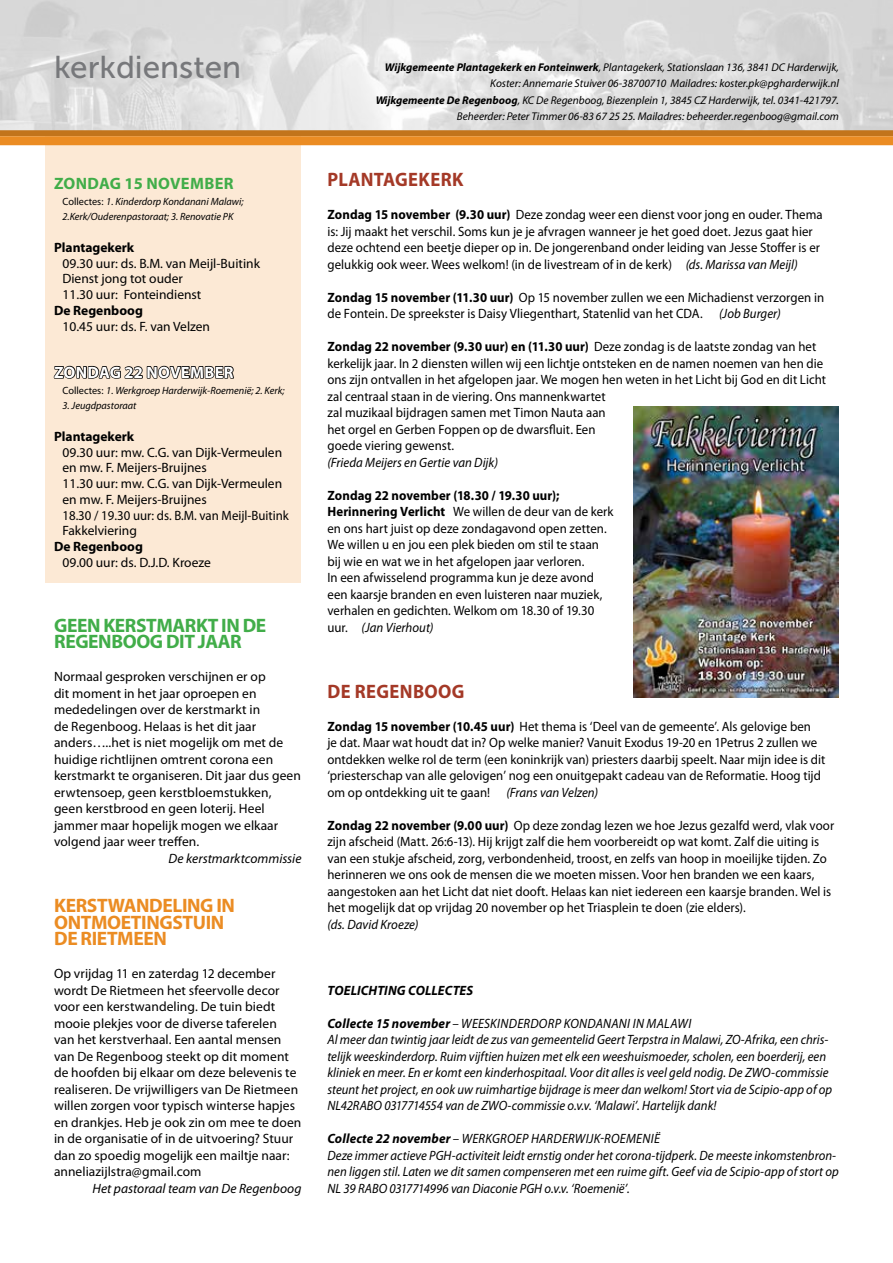
<style>
.page{position:relative;width:893px;height:1263px;background:#fff}
.page>*{position:absolute;margin:0;border:0;box-sizing:border-box;transform-origin:0 0}
.t1{font:31.5px "Museo Sans 500";color:#77787b}
.t2{font:700 19.5px/16.5px "Myriad Pro";letter-spacing:-.02em;color:#eb8c23}
.t3{font:700 19.5px/16.5px "Myriad Pro";letter-spacing:-.02em;color:#41ad49}
.t4{font:700 19.5px "Myriad Pro";letter-spacing:.02em;color:#a43927;scale:.95 1}
.t5{font:700 16.5px "Myriad Pro";letter-spacing:.02em;color:#41ad49}
.t6{font:700 16.5px "Myriad Pro";letter-spacing:.02em;color:#fff}
.t7{font:13.5px/16.5px "Myriad Pro";letter-spacing:.005em;color:#000;scale:.95 1}
.t8{font:13.5px/16.5px "Myriad Pro";letter-spacing:.005em;color:#000}
.t9{font:italic 13.5px/16.5px "Myriad Pro";letter-spacing:.005em;color:#000;scale:.94 1}
.t10{font:italic 700 13.5px "Myriad Pro";letter-spacing:.01em;color:#000}
.t11{font:italic 13.5px "Myriad Pro";letter-spacing:.005em;color:#000}
.t12{font:700 13.5px "Myriad Pro";color:#000}
.t13{font:italic 13.5px "Myriad Pro";letter-spacing:.005em;color:#000;scale:.95 1}
.t14{font:italic 11.25px/16.5px "Myriad Pro";color:#000;text-align:right}
.t15{font:italic 10.5px/15.8px "Myriad Pro";color:#000}
.s1{font-weight:700}
.s2{font-style:normal}
.s3{font-style:italic}
.s4{font-weight:400}
</style>
<div class="page">
<div style="left:45px;top:132px;width:256px;height:451px;background:#fce9d5"></div>
<svg style="left:53px;top:365px;width:181px;height:14px"></svg>
<img style="left:0;top:0;width:893px;height:130px">
<div style="left:0;top:130px;width:893px;height:6px;background:#c2741b"></div>
<div style="left:0;top:136px;width:893px;height:9px;background:#eb8c23"></div>
<img style="left:634px;top:406px;width:205px;height:291px">
<h1 class="t1" style="left:54px;top:50px;width:189px">kerkdiensten</h1>
<p class="t14" style="left:375px;top:58px;width:465px"><span class="s1">Wijkgemeente Plantagekerk en Fonteinwerk</span>, Plantagekerk, Stationslaan 136, 3841 DC Harderwijk, Koster: Annemarie Stuiver 06-38700710 Mailadres: koster.pk@pgharderwijk.nl<br><span class="s1">Wijkgemeente De Regenboog</span>, KC De Regenboog, Biezenplein 1, 3845 CZ Harderwijk, tel. 0341-421797.<br>Beheerder: Peter Timmer 06-83 67 25 25. Mailadres: beheerder.regenboog@gmail.com</p>
<p class="t5" style="left:54px;top:173px;width:22px">ZONDA</p>
<p class="t5" style="left:110px;top:173px;width:125px">G 15 november</p>
<p class="t15" style="left:63px;top:193px;width:183px"><span class="s2">Collectes:</span> 1. Kinderdorp Kondanani Malawi;<br>2.Kerk/Ouderenpastoraat; 3. Renovatie PK</p>
<p class="t12" style="left:54px;top:238px;width:82px">Plantagekerk</p>
<p class="t8" style="left:63px;top:255px;width:199px;line-height:15.8px">09.30 uur: ds. B.M. van Meijl-Buitink<br>Dienst jong tot ouder<br>11.30 uur: Fonteindienst</p>
<p class="t12" style="left:54px;top:302px;width:90px">De Regenboog</p>
<p class="t8" style="left:63px;top:318px;width:149px">10.45 uur: ds. F. van Velzen</p>
<p class="t6" style="left:54px;top:362px;width:22px">ZONDA</p>
<p class="t6" style="left:110px;top:362px;width:125px">G 22 november</p>
<p class="t15" style="left:63px;top:382px;width:224px"><span class="s2">Collectes:</span> 1. Werkgroep Harderwijk-Roemenië; 2. Kerk;</p>
<p class="t15" style="left:63px;top:398px;width:75px">3. Jeugdpastoraat</p>
<p class="t12" style="left:54px;top:427px;width:82px">Plantagekerk</p>
<p class="t8" style="left:63px;top:444px;width:228px;line-height:15.8px">09.30 uur: mw. C.G. van Dijk-Vermeulen en mw. F. Meijers-Bruijnes<br>11.30 uur: mw. C.G. van Dijk-Vermeulen en mw. F. Meijers-Bruijnes<br>18.30 / 19.30 uur: ds. B.M. van Meijl-Buitink<br>Fakkelviering</p>
<p class="t12" style="left:54px;top:538px;width:90px">De Regenboog</p>
<p class="t8" style="left:63px;top:554px;width:150px">09.00 uur: ds. D.J.D. Kroeze</p>
<h2 class="t3" style="left:54px;top:616px;width:212px">Geen kerstmarkt in de<br>Rege</h2>
<h2 class="t3" style="left:98px;top:633px;width:145px">nboog dit jaar</h2>
<p class="t8" style="left:54px;top:668px;width:248px">Normaal gesproken verschijnen er op<br>dit moment in het jaar oproepen en mededelingen over de kerstmarkt in<br>de Regenboog. Helaas is het dit jaar anders…..het is niet mogelijk om met de huidige richtlijnen omtrent corona een kerstmarkt te organiseren. Dit jaar dus geen erwtensoep, geen kerstbloemstukken, geen kerstbrood en geen loterij. Heel jammer maar hopelijk mogen we elkaar volgend jaar weer treffen.</p>
<p class="t11" style="left:169px;top:850px;width:134px">De kerstmarktcommissie</p>
<h2 class="t2" style="left:54px;top:897px;width:182px">Kerstwandeling in<br>Ontmoetingstuin<br>De Rietmeen</h2>
<p class="t8" style="left:54px;top:965px;width:249px">Op vrijdag 11 en zaterdag 12 december wordt De Rietmeen het sfeervolle decor voor een kerstwandeling. De tuin biedt mooie plekjes voor de diverse taferelen<br>van het kerstverhaal. Een aantal mensen van De Regenboog steekt op dit moment de hoofden bij elkaar om deze belevenis te realiseren. De vrijwilligers van De Rietmeen willen zorgen voor typisch winterse hapjes en drankjes. Heb je ook zin om mee te doen in de organisatie of in de uitvoering? Stuur dan zo spoedig mogelijk een mailtje naar: anneliazijlstra@gmail.com</p>
<p class="t11" style="left:93px;top:1180px;width:210px">Het pastoraal team van De Regenboog</p>
<h2 class="t4" style="left:328px;top:167px;width:13px">PLANTA</h2>
<h2 class="t4" style="left:395px;top:167px;width:61px">GEKERK</h2>
<p class="t7" style="left:327px;top:206px;width:523px"><span class="s1">Zondag 15 november (9.30 uur)</span> Deze zondag weer een dienst voor jong en ouder. Thema is: Jij maakt het verschil. Soms kun je je afvragen wanneer je het goed doet. Jezus gaat hier deze ochtend een beetje dieper op in. De jongerenband onder leiding van Jesse Stoffer is er gelukkig ook weer. Wees welkom! (in de livestream of in de kerk) <span class="s3">(ds. Marissa van Meijl)</span></p>
<p class="t7" style="left:327px;top:288px;width:524px"><span class="s1">Zondag 15 november (11.30 uur)</span> Op 15 november zullen we een Michadienst verzorgen in de Fontein. De spreekster is Daisy Vliegenthart, Statenlid van het CDA. <span class="s3">(Job Burger)</span></p>
<p class="t7" style="left:327px;top:338px;width:526px"><span class="s1">Zondag 22 november (9.30 uur) en (11.30 uur)</span> Deze zondag is de laatste zondag van het kerkelijk jaar. In 2 diensten willen wij een lichtje ontsteken en de namen noemen van hen die ons zijn ontvallen in het afgelopen jaar. We mogen hen weten in het Licht bij God en dit Licht zal centraal staan in de viering. Ons mannenkwartet<br>zal muzikaal bijdragen samen met Timon Nauta aan<br>het orgel en Gerben Foppen op de dwarsfluit. Een<br>goede viering gewenst.</p>
<p class="t13" style="left:327px;top:454px;width:181px">(Frieda Meijers en Gertie van Dijk)</p>
<p class="t7" style="left:327px;top:486px;width:303px"><span class="s1">Zondag 22 november (18.30 / 19.30 uur); Herinnering Verlicht</span> We willen de deur van de kerk en ons hart juist op deze zondagavond open zetten.<br>We willen u en jou een plek bieden om stil te staan bij wie en wat we in het afgelopen jaar verloren.<br>In een afwisselend programma kun je deze avond een kaarsje branden en even luisteren naar muziek, verhalen en gedichten. Welkom om 18.30 of 19.30 uur. <span class="s3">(Jan Vierhout)</span></p>
<h2 class="t4" style="left:328px;top:678px;width:41px">De Rege</h2>
<h2 class="t4" style="left:400px;top:678px;width:68px">nboog</h2>
<p class="t7" style="left:327px;top:718px;width:526px"><span class="s1">Zondag 15 november (10.45 uur)</span> Het thema is ‘Deel van de gemeente’. Als gelovige ben<br>je dat. Maar wat houdt dat in? Op welke manier? Vanuit Exodus 19-20 en 1Petrus 2 zullen we ontdekken welke rol de term (een koninkrijk van) priesters daarbij speelt. Naar mijn idee is dit ‘priesterschap van alle gelovigen’ nog een onuitgepakt cadeau van de Reformatie. Hoog tijd om op ontdekking uit te gaan! <span class="s3">(Frans van Velzen)</span></p>
<p class="t7" style="left:327px;top:816px;width:535px"><span class="s1">Zondag 22 november (9.00 uur)</span> Op deze zondag lezen we hoe Jezus gezalfd werd, vlak voor zijn afscheid (Matt. 26:6-13). Hij krijgt zalf die hem voorbereidt op wat komt. Zalf die uiting is van een stukje afscheid, zorg, verbondenheid, troost, en zelfs van hoop in moeilijke tijden. Zo herinneren we ons ook de mensen die we moeten missen. Voor hen branden we een kaars, aangestoken aan het Licht dat niet dooft. Helaas kan niet iedereen een kaarsje branden. Wel is het mogelijk dat op vrijdag 20 november op het Triasplein te doen (zie elders).</p>
<p class="t13" style="left:327px;top:916px;width:97px">(ds. David Kroeze)</p>
<p class="t10" style="left:327px;top:981px;width:147px">TOELICHTING COLLECTES</p>
<p class="t10" style="left:327px;top:1014px;width:153px">Collecte 15 november <span class="s4">– Weeskinderdorp</span></p>
<p class="t9" style="left:564px;top:1015px;width:16px">Kondanani</p>
<p class="t9" style="left:327px;top:1015px;width:539px;text-indent:305px">in Malawi<br>Al meer dan twintig jaar leidt de zus van gemeentelid Geert Terpstra in Malawi, ZO-Afrika, een chris&shy;telijk weeskinderdorp. Ruim vijftien huizen met elk een weeshuismoeder, scholen, een boerderij, een kliniek en meer. En er komt een kinderhospitaal. Voor dit alles is veel geld nodig. De ZWO-commissie steunt het project, en ook uw ruimhartige bijdrage is meer dan welkom! Stort via de Scipio-app of op NL42RABO 0317714554 van de ZWO-commissie o.v.v. ‘Malawi’. Hartelijk dank!</p>
<p class="t10" style="left:327px;top:1130px;width:153px">Collecte 22 november <span class="s4">– Werkgroep</span></p>
<p class="t9" style="left:531px;top:1130px;width:18px">Harderwijk</p>
<p class="t9" style="left:600px;top:1130px;width:21px">-Roemeni</p>
<p class="t9" style="left:327px;top:1130px;width:546px;text-indent:327px">ë<br>Deze immer actieve PGH-activiteit leidt ernstig onder het corona-tijdperk. De meeste inkomstenbron&shy;nen liggen stil. Laten we dit samen compenseren met een ruime gift. Geef via de Scipio-app of stort op NL 39 RABO 0317714996 van Diaconie PGH o.v.v. ‘Roemenië’.</p>
</div>
